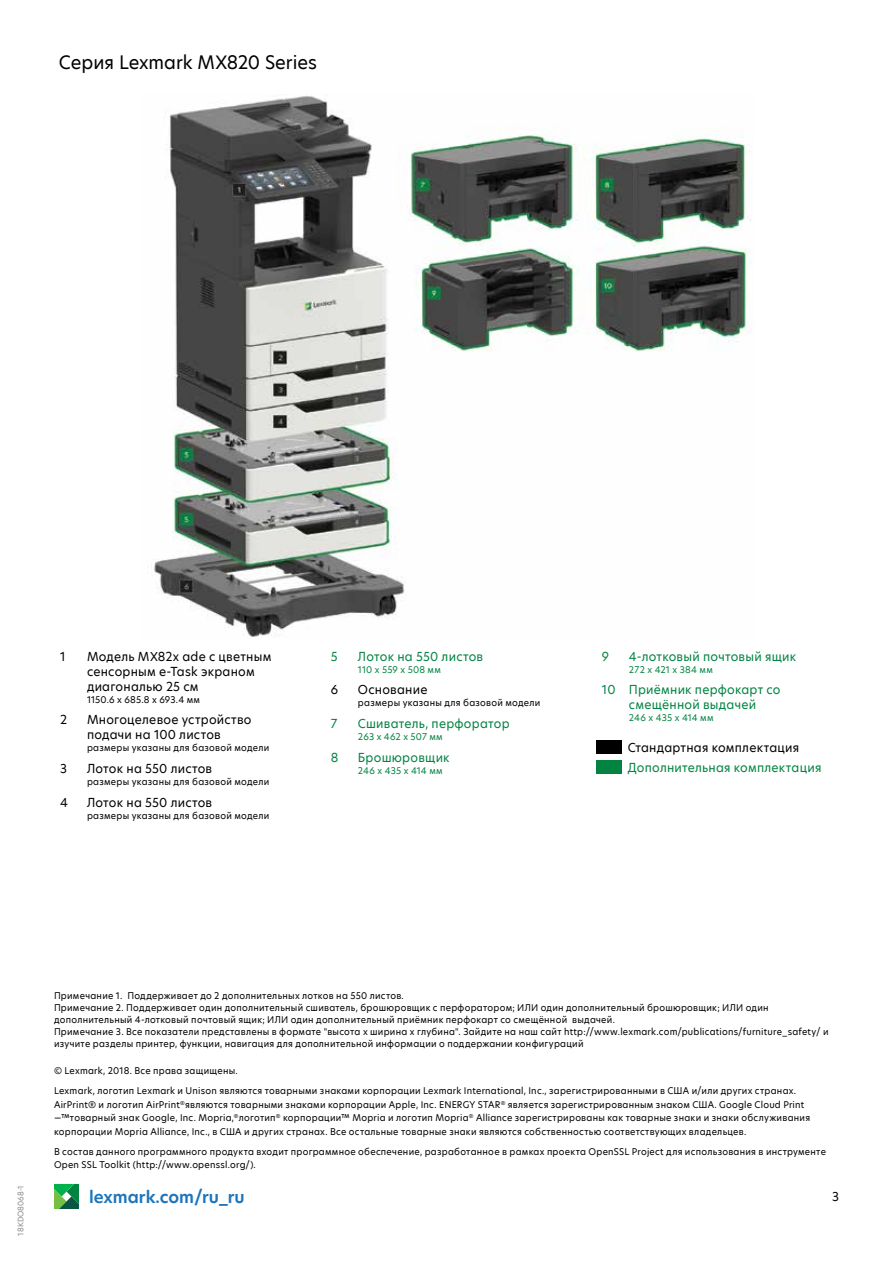
<style>
.page{position:relative;width:893px;height:1263px;background:#fff}
.page>*{position:absolute;margin:0;border:0;box-sizing:border-box;transform-origin:0 0}
.t1{font:18px "TP Hero";color:#000}
.t2{font:600 16.5px "TP Hero";color:#1c75bc}
.t3{font:12px/15px "TP Hero";letter-spacing:.02em;color:#000}
.t4{font:12px/15px "TP Hero";letter-spacing:.015em;color:#028342;text-align:center}
.t5{font:9px/12px "TP Hero";letter-spacing:.025em;color:#000}
.t6{font:9px "TP Hero";letter-spacing:.025em;color:#028342}
.t7{font:7.5px "TP Hero";color:#888a8d}
</style>
<div class="page">
<svg style="left:54px;top:1184px;width:25px;height:25px"></svg>
<img style="left:154px;top:96px;width:598px;height:541px">
<div style="left:596px;top:740px;width:26px;height:14px;background:#000"></div>
<div style="left:596px;top:760px;width:26px;height:14px;background:#028342"></div>
<h1 class="t1" style="left:59px;top:50px;width:259px">Серия Lexmark MX820 Series</h1>
<h3 class="t3" style="left:60px;top:648px;width:7px">1</h3>
<h3 class="t3" style="left:87px;top:648px;width:186px">Модель MX82x ade с цветным сенсорным e-Task экраном диагональю 25 см</h3>
<p class="t5" style="left:87px;top:693px;width:115px">1150.6 х 685.8 х 693.4 мм</p>
<h3 class="t3" style="left:60px;top:712px;width:9px">2</h3>
<h3 class="t3" style="left:87px;top:712px;width:166px">Многоцелевое устройство подачи на 100 листов</h3>
<p class="t5" style="left:87px;top:742px;width:184px">размеры указаны для базовой модели</p>
<h3 class="t3" style="left:60px;top:761px;width:8px">3</h3>
<h3 class="t3" style="left:87px;top:761px;width:127px">Лоток на 550 листов</h3>
<p class="t5" style="left:87px;top:775px;width:184px">размеры указаны для базовой модели</p>
<h3 class="t3" style="left:60px;top:794px;width:9px">4</h3>
<h3 class="t3" style="left:87px;top:794px;width:127px">Лоток на 550 листов</h3>
<p class="t5" style="left:87px;top:809px;width:184px">размеры указаны для базовой модели</p>
<h3 class="t4" style="left:331px;top:648px;width:8px">5</h3>
<h3 class="t4" style="left:358px;top:648px;width:127px">Лоток на 550 листов</h3>
<p class="t6" style="left:358px;top:663px;width:84px">110 х 559 х 508 мм</p>
<h3 class="t3" style="left:331px;top:682px;width:9px">6</h3>
<h3 class="t3" style="left:358px;top:682px;width:71px">Основание</h3>
<p class="t5" style="left:358px;top:697px;width:184px">размеры указаны для базовой модели</p>
<h3 class="t4" style="left:331px;top:716px;width:8px">7</h3>
<h3 class="t4" style="left:358px;top:716px;width:153px">Сшиватель, перфоратор</h3>
<p class="t6" style="left:358px;top:730px;width:86px">263 х 462 х 507 мм</p>
<h3 class="t4" style="left:331px;top:749px;width:9px">8</h3>
<h3 class="t4" style="left:358px;top:749px;width:93px">Брошюровщик</h3>
<p class="t6" style="left:358px;top:764px;width:86px">246 х 435 х 414 мм</p>
<h3 class="t4" style="left:602px;top:648px;width:9px">9</h3>
<h3 class="t4" style="left:629px;top:648px;width:169px">4-лотковый почтовый ящик</h3>
<p class="t6" style="left:629px;top:663px;width:85px">272 х 421 х 384 мм</p>
<h3 class="t4" style="left:602px;top:682px;width:180px">10 Приёмник перфокарт со смещённой выдачей</h3>
<p class="t6" style="left:629px;top:712px;width:86px">246 х 435 х 414 мм</p>
<h3 class="t3" style="left:628px;top:740px;width:173px">Стандартная комплектация</h3>
<h3 class="t4" style="left:628px;top:760px;width:195px">Дополнительная комплектация</h3>
<p class="t7" style="left:16px;top:1235px;width:52px;rotate:-90deg">18KDO8068-1</p>
<p class="t5" style="left:54px;top:989px;width:776px">Примечание 1. Поддерживает до 2 дополнительных лотков на 550 листов.<br>Примечание 2. Поддерживает один дополнительный сшиватель, брошюровщик с перфоратором; ИЛИ один дополнительный брошюровщик; ИЛИ один дополнительный 4-лотковый почтовый ящик; ИЛИ один дополнительный приёмник перфокарт со смещённой выдачей.<br>Примечание 3. Все показатели представлены в формате "высота х ширина х глубина". Зайдите на наш сайт http://www.lexmark.com/publications/furniture_safety/ и изучите разделы принтер, функции, навигация для дополнительной информации о поддержании конфигураций</p>
<p class="t5" style="left:54px;top:1064px;width:185px">© Lexmark, 2018. Все права защищены.</p>
<p class="t5" style="left:54px;top:1084px;width:758px;line-height:13.5px">Lexmark, логотип Lexmark и Unison являются товарными знаками корпорации Lexmark International, Inc., зарегистрированными в США и/или других странах.<br>AirPrint® и логотип AirPrint<sup>®</sup>являются товарными знаками корпорации Apple, Inc. ENERGY STAR<sup>®</sup> является зарегистрированным знаком США. Google Cloud Print —™товарный знак Google, Inc. Mopria,<sup>®</sup>логотип<sup>®</sup> корпорации™ Mopria и логотип Mopria<sup>®</sup> Alliance зарегистрированы как товарные знаки и знаки обслуживания корпорации Mopria Alliance, Inc., в США и других странах. Все остальные товарные знаки являются собственностью соответствующих владельцев.</p>
<p class="t5" style="left:54px;top:1145px;width:773px;line-height:13.5px">В состав данного программного продукта входит программное обеспечение, разработанное в рамках проекта OpenSSL Project для использования в инструменте<br>Open SSL Toolkit (http://www.openssl.org/).</p>
<h2 class="t2" style="left:89px;top:1186px;width:157px">lexmark.com/ru_ru</h2>
<h3 class="t3" style="left:832px;top:1189px;width:8px">3</h3>
</div>
